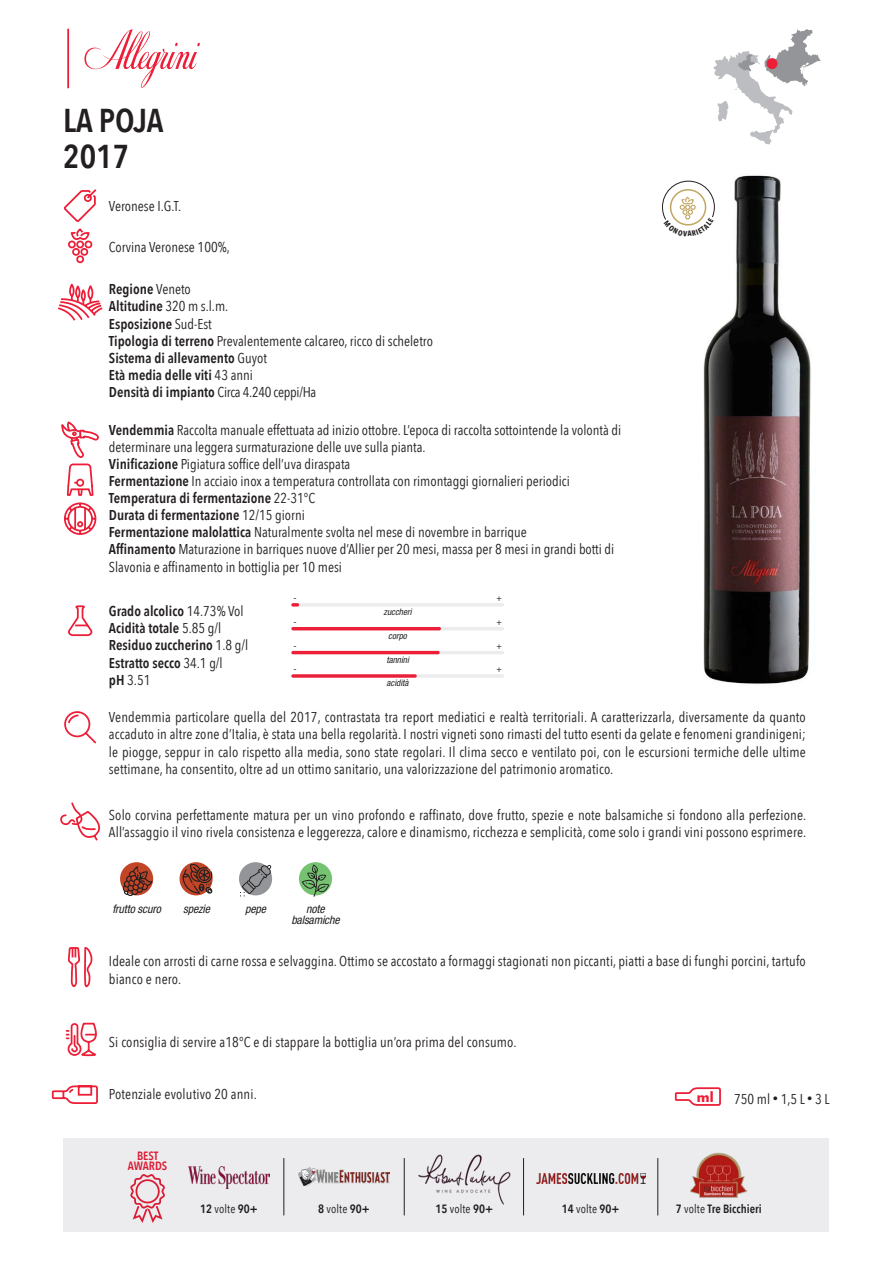
<style>
.page{position:relative;width:893px;height:1263px;background:#fff}
.page>*{position:absolute;margin:0;border:0;box-sizing:border-box;transform-origin:0 0}
.t1{font:600 33px "Avenir Next Condensed";color:#231f20}
.t2{font:14.25px/17.1px "Avenir Next Condensed";color:#231f20}
.t3{font:600 14.25px "Avenir Next Condensed";color:#231f20}
.t4{font:14.25px "Avenir Next Condensed";letter-spacing:-.02em;color:#231f20}
.t5{font:700 12.9px "Futura";color:#ed1e37}
.t6{font:600 12px "Avenir Next Condensed";color:#231f20}
.t7{font:600 12px/10.5px "Avenir Next Condensed";color:#ed1e37;text-align:center}
.t8{font:12px "Avenir Next Condensed";letter-spacing:.01em;color:#231f20}
.Paragrafo_base{font:italic condensed 11.7px/10.6px "Helvetica Neue LT Std";letter-spacing:-.01em;color:#231f20;text-align:center}
.Paragrafo_base-2{font:italic condensed 9px "Helvetica Neue LT Std";color:#231f20}
.Paragrafo_base-3{font:condensed 9px "Helvetica Neue LT Std";color:#231f20}
.s1{font-weight:400}
.s2{font-weight:600}
.s3{font-size:10.5px}
</style>
<div class="page">
<img style="left:688px;top:175px;width:123px;height:509px">
<svg style="left:84px;top:29px;width:116px;height:59px"></svg>
<svg style="left:64px;top:189px;width:33px;height:75px"></svg>
<svg style="left:58px;top:283px;width:45px;height:38px"></svg>
<svg style="left:68px;top:605px;width:25px;height:32px"></svg>
<svg style="left:64px;top:711px;width:32px;height:33px"></svg>
<svg style="left:60px;top:802px;width:41px;height:39px"></svg>
<svg style="left:65px;top:947px;width:32px;height:110px"></svg>
<svg style="left:51px;top:1085px;width:47px;height:19px"></svg>
<hr style="left:67px;top:29px;width:2px;height:59px;background:#ed1e37">
<hr style="left:291px;top:603px;width:213px;height:3px;background:#ececee;border-radius:2px">
<hr style="left:291px;top:627px;width:213px;height:3px;background:#ececee;border-radius:2px">
<hr style="left:291px;top:651px;width:213px;height:3px;background:#ececee;border-radius:2px">
<hr style="left:291px;top:627px;width:150px;height:3px;background:#ed1e37;border-radius:2px">
<hr style="left:291px;top:651px;width:149px;height:3px;background:#ed1e37;border-radius:2px">
<svg style="left:713px;top:29px;width:108px;height:116px"></svg>
<hr style="left:291px;top:674px;width:213px;height:4px;background:#ececee;border-radius:2px">
<svg style="left:291px;top:674px;width:126px;height:4px"></svg>
<svg style="left:61px;top:421px;width:38px;height:114px"></svg>
<div style="left:64px;top:1138px;width:765px;height:94px;background:#ececee"></div>
<img style="left:188px;top:1166px;width:81px;height:22px">
<img style="left:298px;top:1168px;width:92px;height:19px">
<img style="left:690px;top:1152px;width:58px;height:46px">
<img style="left:536px;top:1173px;width:109px;height:10px">
<img style="left:418px;top:1154px;width:93px;height:50px">
<hr style="left:284px;top:1158px;width:1px;height:57px;background:#231f20">
<hr style="left:404px;top:1158px;width:1px;height:57px;background:#231f20">
<hr style="left:523px;top:1158px;width:1px;height:57px;background:#231f20">
<hr style="left:658px;top:1158px;width:1px;height:57px;background:#231f20">
<svg style="left:130px;top:1174px;width:35px;height:49px"></svg>
<div style="left:136px;top:1179px;width:24px;height:24px;border:2px solid #ed1e37;border-radius:50%"></div>
<svg style="left:674px;top:1087px;width:47px;height:19px"></svg>
<svg style="left:291px;top:603px;width:8px;height:3px"></svg>
<div style="left:120px;top:862px;width:33px;height:33px;background:#c34528;border-radius:50%"></div>
<div style="left:239px;top:862px;width:33px;height:33px;background:#939598;border-radius:50%"></div>
<svg style="left:180px;top:862px;width:33px;height:33px"></svg>
<svg style="left:183px;top:864px;width:29px;height:30px"></svg>
<div style="left:299px;top:862px;width:33px;height:33px;background:#75c370;border-radius:50%"></div>
<svg style="left:302px;top:864px;width:27px;height:33px"></svg>
<svg style="left:122px;top:866px;width:31px;height:30px"></svg>
<svg style="left:240px;top:865px;width:31px;height:31px"></svg>
<svg style="left:662px;top:181px;width:53px;height:55px"></svg>
<p class="t1" style="left:63px;top:92px;width:102px">LA POJA</p>
<p class="t1" style="left:63px;top:128px;width:67px">2017</p>
<p class="t2" style="left:109px;top:196px;width:74px">Veronese I.G.T.</p>
<p class="t2" style="left:109px;top:238px;width:122px">Corvina Veronese 100%,</p>
<p class="t3" style="left:109px;top:277px;width:83px">Regione <span class="s1">Veneto</span></p>
<p class="t3" style="left:109px;top:294px;width:121px">Altitudine <span class="s1">320 m s.l.m.</span></p>
<p class="t3" style="left:109px;top:311px;width:104px">Esposizione <span class="s1">Sud-Est</span></p>
<p class="t2" style="left:109px;top:331px;width:325px"><span class="s2">Tipologia di terreno</span> Prevalentemente calcareo, ricco di scheletro</p>
<p class="t3" style="left:109px;top:345px;width:159px">Sistema di allevamento <span class="s1">Guyot</span></p>
<p class="t3" style="left:109px;top:363px;width:145px">Età media delle viti <span class="s1">43 anni</span></p>
<p class="t4" style="left:109px;top:380px;width:209px"><span class="s2">Densità di impianto</span> Circa 4.240 ceppi/Ha</p>
<p class="t2" style="left:109px;top:420px;width:514px"><span class="s2">Vendemmia</span> Raccolta manuale effettuata ad inizio ottobre. L’epoca di raccolta sottointende la volontà di determinare una leggera surmaturazione delle uve sulla pianta.</p>
<p class="t2" style="left:109px;top:455px;width:243px"><span class="s2">Vinificazione</span> Pigiatura soffice dell’uva diraspata</p>
<p class="t2" style="left:109px;top:472px;width:462px"><span class="s2">Fermentazione</span> In acciaio inox a temperatura controllata con rimontaggi giornalieri periodici</p>
<p class="t3" style="left:109px;top:486px;width:208px">Temperatura di fermentazione <span class="s1">22-31°C</span></p>
<p class="t3" style="left:109px;top:503px;width:197px">Durata di fermentazione <span class="s1">12/15 giorni</span></p>
<p class="t2" style="left:109px;top:523px;width:419px"><span class="s2">Fermentazione malolattica</span> Naturalmente svolta nel mese di novembre in barrique</p>
<p class="t2" style="left:109px;top:540px;width:507px"><span class="s2">Affinamento</span> Maturazione in barriques nuove d’Allier per 20 mesi, massa per 8 mesi in grandi botti di<br>Slavonia e affinamento in bottiglia per 10 mesi</p>
<p class="t3" style="left:109px;top:599px;width:136px">Grado alcolico <span class="s1">14.73% Vol</span></p>
<p class="t3" style="left:109px;top:616px;width:114px">Acidità totale <span class="s1">5.85 g/l</span></p>
<p class="t3" style="left:109px;top:633px;width:141px">Residuo zuccherino <span class="s1">1.8 g/l</span></p>
<p class="t3" style="left:109px;top:650px;width:115px">Estratto secco <span class="s1">34.1 g/l</span></p>
<p class="t2" style="left:109px;top:670px;width:43px"><span class="s2">pH</span> 3.51</p>
<p class="Paragrafo_base-3" style="left:293px;top:593px;width:5px">-</p>
<p class="Paragrafo_base-3" style="left:496px;top:593px;width:7px">+</p>
<p class="Paragrafo_base-2" style="left:384px;top:607px;width:29px">zuccheri</p>
<p class="Paragrafo_base-3" style="left:293px;top:616px;width:5px">-</p>
<p class="Paragrafo_base-3" style="left:496px;top:616px;width:7px">+</p>
<p class="Paragrafo_base-3" style="left:293px;top:640px;width:5px">-</p>
<p class="Paragrafo_base-2" style="left:388px;top:631px;width:20px">corpo</p>
<p class="Paragrafo_base-2" style="left:386px;top:654px;width:24px">tannini</p>
<p class="Paragrafo_base-3" style="left:496px;top:640px;width:7px">+</p>
<p class="Paragrafo_base-3" style="left:293px;top:664px;width:5px">-</p>
<p class="Paragrafo_base-3" style="left:496px;top:664px;width:7px">+</p>
<p class="Paragrafo_base-2" style="left:387px;top:678px;width:23px">acidità</p>
<p class="t2" style="left:109px;top:708px;width:698px;text-align:justify">Vendemmia particolare quella del 2017, contrastata tra report mediatici e realtà territoriali. A caratterizzarla, diversamente da quanto accaduto in altre zone d’Italia, è stata una bella regolarità. I nostri vigneti sono rimasti del tutto esenti da gelate e fenomeni grandinigeni; le piogge, seppur in calo rispetto alla media, sono state regolari. Il clima secco e ventilato poi, con le escursioni termiche delle ultime settimane, ha consentito, oltre ad un ottimo sanitario, una valorizzazione del patrimonio aromatico.</p>
<p class="t2" style="left:109px;top:805px;width:699px">Solo corvina perfettamente matura per un vino profondo e raffinato, dove frutto, spezie e note balsamiche si fondono alla perfezione.<br>All’assaggio il vino rivela consistenza e leggerezza, calore e dinamismo, ricchezza e semplicità, come solo i grandi vini possono esprimere.</p>
<p class="Paragrafo_base" style="left:112px;top:904px;width:50px">frutto scuro</p>
<p class="Paragrafo_base" style="left:183px;top:904px;width:28px">spezie</p>
<p class="Paragrafo_base" style="left:245px;top:904px;width:22px">pepe</p>
<p class="Paragrafo_base" style="left:291px;top:904px;width:50px">note balsamiche</p>
<p class="t2" style="left:109px;top:952px;width:698px">Ideale con arrosti di carne rossa e selvaggina. Ottimo se accostato a formaggi stagionati non piccanti, piatti a base di funghi porcini, tartufo bianco e nero.</p>
<p class="t2" style="left:109px;top:1032px;width:409px">Si consiglia di servire a18°C e di stappare la bottiglia un’ora prima del consumo.</p>
<p class="t2" style="left:109px;top:1085px;width:149px">Potenziale evolutivo 20 anni.</p>
<p class="t7" style="left:128px;top:1150px;width:41px">BEST<br>AWARDS</p>
<p class="t5" style="left:697px;top:1088px;width:18px">ml</p>
<p class="t2" style="left:734px;top:1089px;width:97px">750 ml <span class="s3">•</span> 1,5 L <span class="s3">•</span> 3 L</p>
<p class="t6" style="left:200px;top:1198px;width:59px">12 <span class="s1">volte</span> 90+</p>
<p class="t8" style="left:318px;top:1198px;width:53px"><span class="s2">8</span> volte <span class="s2">90+</span></p>
<p class="t6" style="left:435px;top:1198px;width:59px">15 <span class="s1">volte</span> 90+</p>
<p class="t6" style="left:562px;top:1198px;width:59px">14 <span class="s1">volte</span> 90+</p>
<p class="t6" style="left:676px;top:1198px;width:87px">7 <span class="s1">volte</span> Tre Bicchieri</p>
</div>
